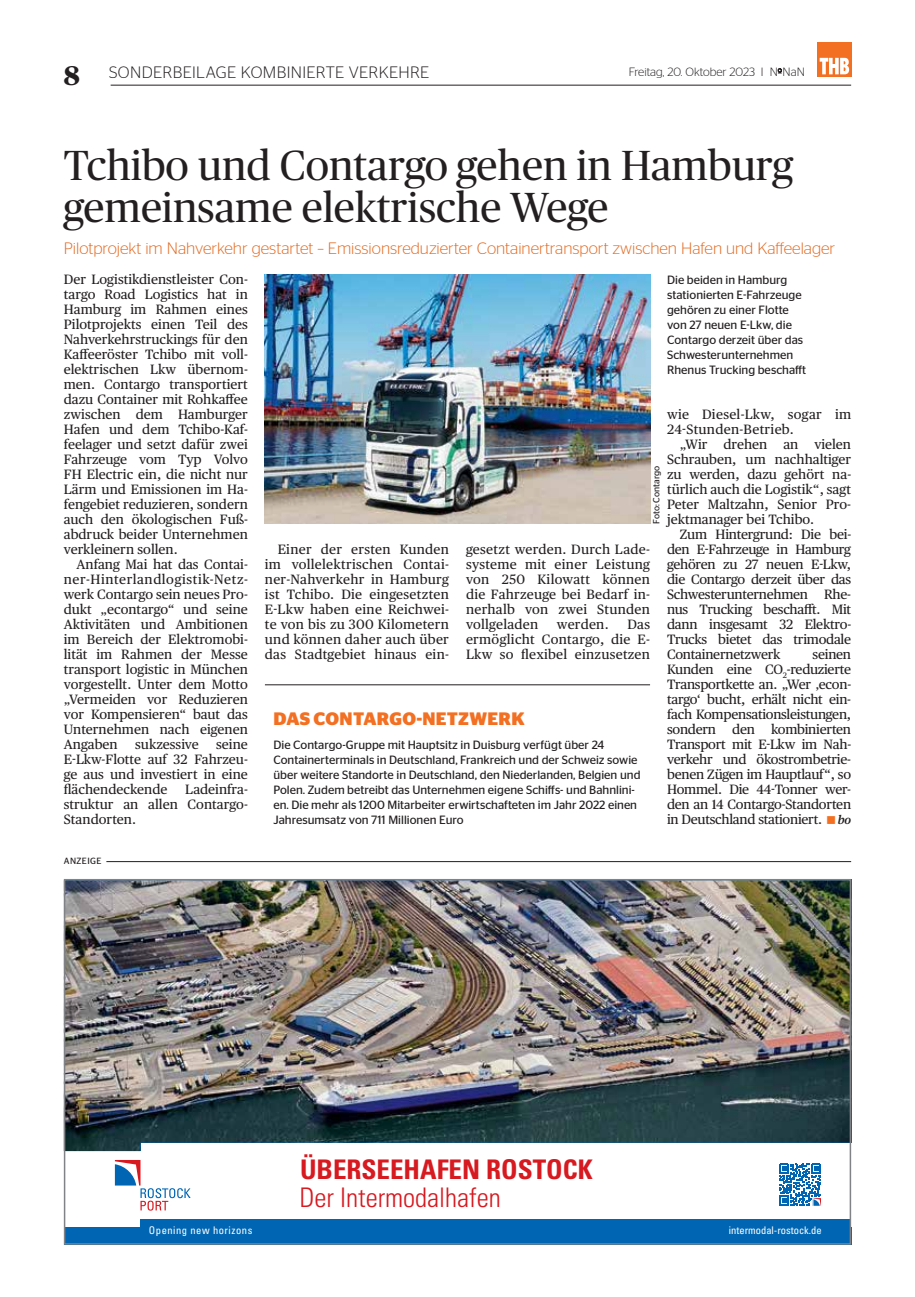
<style>
.page{position:relative;width:915px;height:1297px;background:#fff}
.page>*{position:absolute;margin:0;border:0;box-sizing:border-box;transform-origin:0 0}
.t1{font:42px/42px "Publico Headline";color:#231f20}
.t2{font:700 condensed 27px "Univers LT Pro";color:#d71920}
.t3{font:300 condensed 27px "Univers LT Pro";color:#d71920}
.t4{font:900 27px "Publico Headline";color:#231f20}
.t5{font:700 18px "Stag Sans";letter-spacing:.02em;color:#f36f21}
.t6{font:300 16.5px "Stag Sans";color:#e2681f}
.t7{font:300 16.5px "Stag Sans";letter-spacing:.02em;color:#231f20}
.t8{font:13.5px/15px "Publico Text";color:#231f20;text-align:justify}
.t9{font:13.5px/15px "Publico Text";letter-spacing:.02em;color:#231f20}
.t10{font:12px/15px "Stag Sans";color:#231f20}
.t11{font:300 12px "Stag Sans";color:#231f20}
.t12{font:condensed 10.5px "Univers LT Pro";color:#fff}
.t13{font:condensed 10.5px "Univers LT Pro";letter-spacing:.05em;color:#fff}
.t14{font:9px "Stag Sans";color:#231f20}
.t15{font:9px "Stag Sans";letter-spacing:.05em;color:#231f20}
.s1{color:#f36f21}
.s2{font-weight:600;font-style:italic;font-size:12px}
</style>
<div class="page">
<hr style="left:111px;top:85px;width:739px;height:1px;background:#231f20">
<svg style="left:777px;top:68px;width:4px;height:6px"></svg>
<div style="left:816px;top:43px;width:34px;height:34px;background:#f36f21"></div>
<svg style="left:819px;top:58px;width:29px;height:16px"></svg>
<img style="left:265px;top:274px;width:384px;height:250px">
<hr style="left:265px;top:684px;width:384px;height:1px;background:#231f20">
<hr style="left:106px;top:861px;width:744px;height:1px;background:#231f20">
<div style="left:64px;top:1228px;width:786px;height:17px;background:#0066b3"></div>
<div style="left:140px;top:1219px;width:710px;height:9px;background:#0066b3"></div>
<svg style="left:115px;top:1160px;width:75px;height:51px"></svg>
<svg style="left:779px;top:1163px;width:42px;height:43px"></svg>
<img style="left:67px;top:882px;width:780px;height:269px">
<div style="left:64px;top:879px;width:786px;height:366px;border:2px solid #808285"></div>
<h2 class="t4" style="left:64px;top:56px;width:17px">8</h2>
<p class="t7" style="left:109px;top:63px;width:321px">SONDERBEILAGE KOMBINIERTE VERKEHRE</p>
<p class="t11" style="left:628px;top:66px;width:177px">Freitag, 20. Oktober 2023 I N<sup>o</sup>NaN</p>
<h1 class="t1" style="left:64px;top:142px;width:730px">Tchibo und Contargo gehen in Hamburg gemeinsame elektrische Wege</h1>
<p class="t6" style="left:64px;top:239px;width:772px">Pilotprojekt im Nahverkehr gestartet – Emissionsreduzierter Containertransport zwischen Hafen und Kaffeelager</p>
<p class="t8" style="left:64px;top:271px;width:185px">Der Logistikdienstleister Con&shy;targo Road Logistics hat in Hamburg im Rahmen eines Pilotprojekts einen Teil des Nahverkehrstruckings für den Kaffeeröster Tchibo mit voll&shy;elektrischen Lkw übernom&shy;men. Contargo transportiert dazu Container mit Rohkaffee zwischen dem Hamburger Hafen und dem Tchibo-Kaf&shy;feelager und setzt dafür zwei Fahrzeuge vom Typ Volvo FH Electric ein, die nicht nur Lärm und Emissionen im Ha&shy;fengebiet reduzieren, sondern auch den ökologischen Fuß&shy;abdruck beider Unternehmen verkleinern sollen.</p>
<p class="t8" style="left:64px;top:556px;width:185px;text-indent:13px">Anfang Mai hat das Contai&shy;ner-Hinterlandlogistik-Netz&shy;werk Contargo sein neues Pro&shy;dukt „econtargo“ und seine Aktivitäten und Ambitionen im Bereich der Elektromobi&shy;lität im Rahmen der Messe transport logistic in München vorgestellt. Unter dem Motto „Vermeiden vor Reduzieren vor Kompensieren“ baut das Unternehmen nach eigenen Angaben</p>
<p class="t10" style="left:666px;top:272px;width:141px">Die beiden in Hamburg stationierten E-Fahrzeuge gehören zu einer Flotte von 27 neuen E-Lkw, die<br>Contargo derzeit über das<br>Schwesterunternehmen<br>Rhenus Trucking beschafft</p>
<p class="t9" style="left:667px;top:406px;width:185px">wie Diesel-Lkw, sogar im<br>24-Stunden-Betrieb.</p>
<p class="t8" style="left:667px;top:436px;width:185px;text-indent:13px">„Wir drehen an vielen Schrauben, um nachhaltiger zu werden, dazu gehört na&shy;türlich auch die Logistik“, sagt Peter Maltzahn, Senior Pro&shy;jektmanager bei Tchibo.</p>
<p class="t8" style="left:667px;top:526px;width:185px;text-indent:13px">Zum Hintergrund: Die bei&shy;den E-Fahrzeuge in Hamburg gehören zu 27 neuen E-Lkw, die Contargo derzeit über das Schwesterunternehmen Rhe&shy;nus Trucking beschafft. Mit dann insgesamt 32 Elektro-Trucks bietet das trimodale Containernetzwerk</p>
<p class="t14" style="left:651px;top:524px;width:60px;rotate:-90deg">Foto: Contargo</p>
<p class="t8" style="left:265px;top:541px;width:185px;text-indent:13px">Einer der ersten Kunden im vollelektrischen Contai&shy;ner-Nahverkehr in Hamburg ist Tchibo. Die eingesetzten E-Lkw haben eine Reichwei&shy;te von bis zu 300 Kilometern und können daher auch über das Stadtgebiet hinaus ein-</p>
<p class="t8" style="left:466px;top:541px;width:185px">gesetzt werden. Durch Lade&shy;systeme mit einer Leistung von 250 Kilowatt können die Fahrzeuge bei Bedarf in&shy;nerhalb von zwei Stunden vollgeladen</p>
<p class="t8" style="left:556px;top:616px;width:53px">werden.</p>
<p class="t8" style="left:466px;top:616px;width:185px;text-indent:161px">Das ermöglicht Contargo, die E-Lkw so flexibel einzusetzen</p>
<p class="t8" style="left:666px;top:646px;width:185px;text-indent:145px">seinen Kunden eine CO<sub>2</sub>-reduzierte Transportkette an. „Wer ‚econ&shy;targo‘ bucht, erhält nicht ein&shy;fach Kompensationsleistungen, sondern den kombinierten Transport mit E-Lkw im Nah&shy;verkehr und ökostrombetrie&shy;benen Zügen im Hauptlauf“, so Hommel. Die 44-Tonner wer&shy;den an 14 Contargo-Standorten in Deutschland stationiert. <span class="s1">■</span> <span class="s2">bo</span></p>
<h3 class="t5" style="left:273px;top:708px;width:252px">DAS CONTARGO-NETZWERK</h3>
<p class="t10" style="left:273px;top:737px;width:368px">Die Contargo-Gruppe mit Hauptsitz in Duisburg verfügt über 24<br>Containerterminals in Deutschland, Frankreich und der Schweiz sowie über weitere Standorte in Deutschland, den Niederlanden, Belgien und Polen. Zudem betreibt das Unternehmen eigene Schiffs- und Bahnlini&shy;en. Die mehr als 1200 Mitarbeiter erwirtschafteten im Jahr 2022 einen Jahresumsatz von 711 Millionen Euro</p>
<p class="t8" style="left:135px;top:736px;width:65px">sukzessive</p>
<p class="t8" style="left:64px;top:736px;width:185px;text-indent:152px">seine E-Lkw-Flotte auf 32 Fahrzeu&shy;ge aus und investiert in eine flächendeckende</p>
<p class="t8" style="left:64px;top:781px;width:185px;text-indent:121px">Ladeinfra&shy;struktur an allen Contargo-Standorten.</p>
<p class="t15" style="left:64px;top:856px;width:39px">ANZEIGE</p>
<h2 class="t2" style="left:300px;top:1152px;width:294px">ÜBERSEEHAFEN ROSTOCK</h2>
<h2 class="t3" style="left:299px;top:1179px;width:202px">Der Intermodalhafen</h2>
<p class="t13" style="left:149px;top:1223px;width:105px">Opening new horizons</p>
<p class="t12" style="left:728px;top:1223px;width:94px">intermodal-rostock.de</p>
</div>
